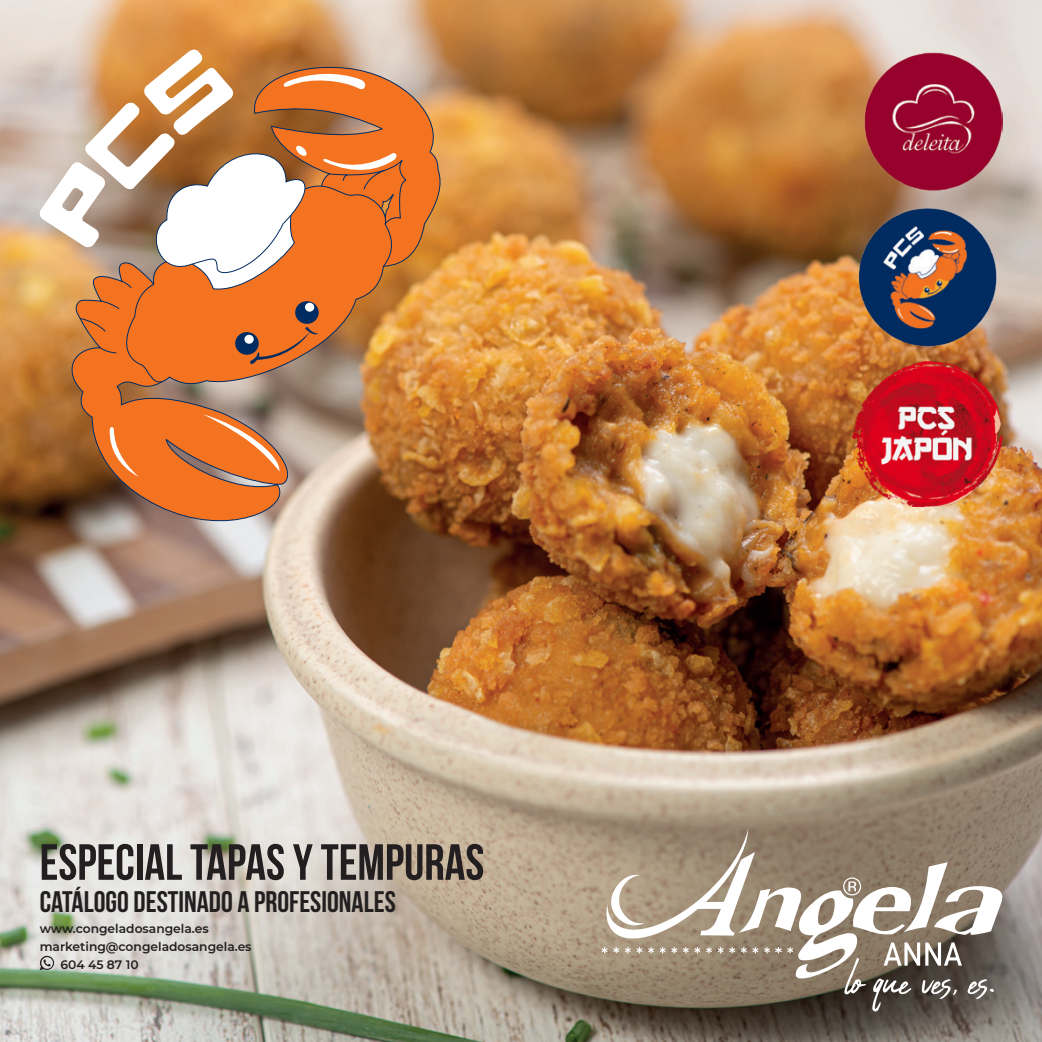
<style>
.page{position:relative;width:1042px;height:1042px;background:#fff}
.page>*{position:absolute;margin:0;border:0;box-sizing:border-box;transform-origin:0 0}
.t1{font:65.45px "Abuget";letter-spacing:-.02em;color:#fff;scale:.95 1}
.códido_nav{font:50.75px "Bebas Neue";color:#231f20}
.códido_nav-2{font:29.75px "Bebas Neue";color:#231f20}
.t2{font:600 12.25px "Montserrat";color:#231f20}
</style>
<div class="page">
<img style="left:0;top:0;width:1042px;height:1042px">
<svg style="left:602px;top:828px;width:401px;height:151px"></svg>
<img style="left:859px;top:50px;width:143px;height:142px">
<img style="left:852px;top:203px;width:150px;height:147px">
<img style="left:852px;top:362px;width:150px;height:145px">
<img style="left:63px;top:63px;width:383px;height:477px">
<svg style="left:123px;top:353px;width:105px;height:39px;background:#d77536"></svg>
<svg style="left:80px;top:157px;width:327px;height:196px;background:#e67426"></svg>
<svg style="left:203px;top:414px;width:78px;height:57px;background:#da814a"></svg>
<svg style="left:109px;top:426px;width:30px;height:51px;background:#ef8440"></svg>
<div style="left:295px;top:301px;width:24px;height:23px;background:#002c62;border-radius:50%"></div>
<div style="left:305px;top:303px;width:9px;height:9px;background:#fff;border-radius:50%"></div>
<svg style="left:228px;top:327px;width:168px;height:65px;background:#b97e50"></svg>
<svg style="left:39px;top:49px;width:359px;height:243px"></svg>
<svg style="left:40px;top:956px;width:14px;height:14px"></svg>
<p class="códido_nav" style="left:40px;top:834px;width:446px">ESPECIAL TAPAS Y TEMPURAS</p>
<p class="códido_nav-2" style="left:40px;top:885px;width:358px">CATÁLOGO DESTINADO A PROFESIONALES</p>
<p class="t2" style="left:40px;top:919px;width:170px">www.congeladosangela.es</p>
<p class="t2" style="left:60px;top:956px;width:80px">604 45 87 10</p>
<p class="t2" style="left:40px;top:937px;width:213px">marketing@congeladosangela.es</p>
<p class="t1" style="left:845px;top:943px;width:159px">lo que ves, es.</p>
</div>
